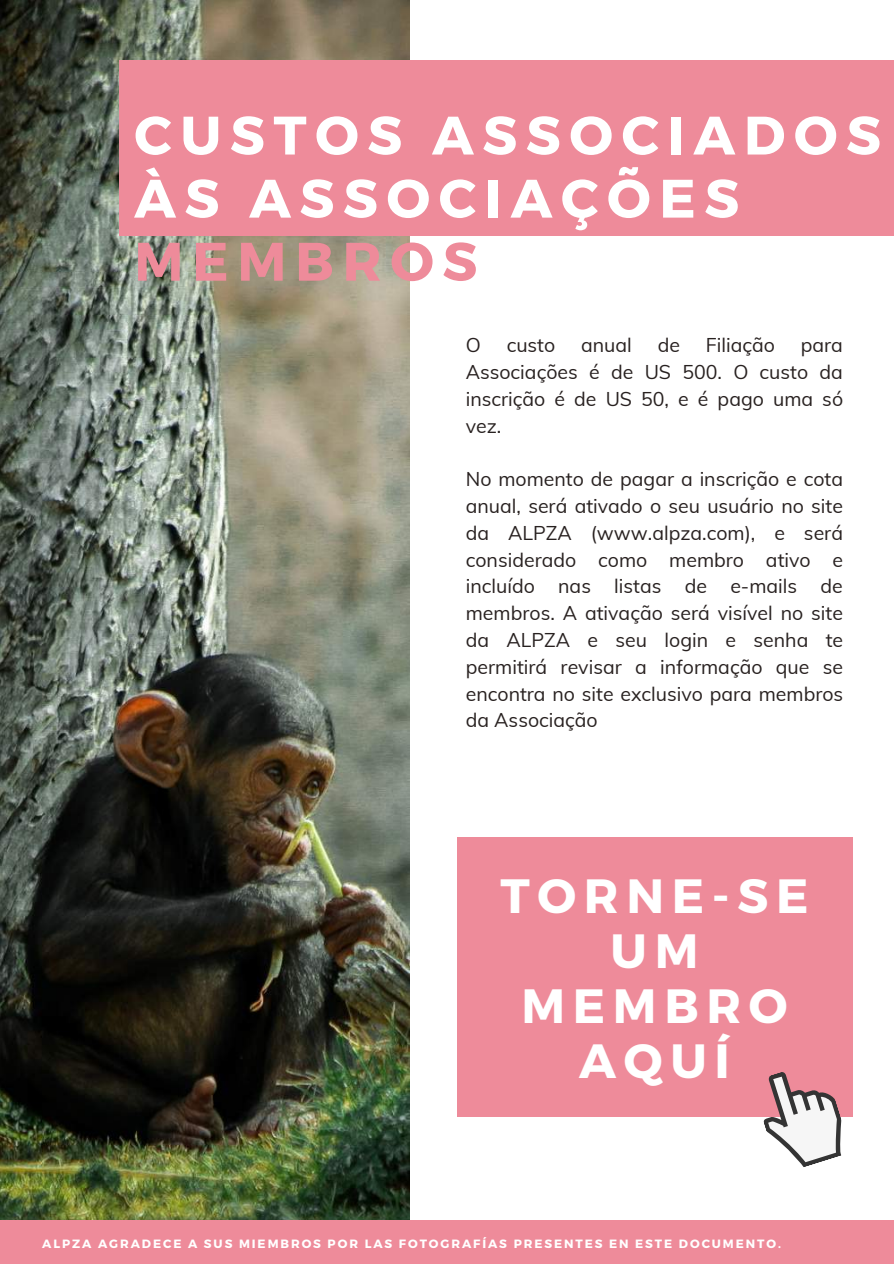
<style>
.page{position:relative;width:894px;height:1264px;background:#fff}
.page>*{position:absolute;margin:0;border:0;box-sizing:border-box;transform-origin:0 0}
.t1{font:700 54px/63px "Montserrat";letter-spacing:.16em;color:#fff}
.t2{font:700 54px "Montserrat";letter-spacing:.16em;color:#ee8b9a}
.t3{font:700 48px/55.2px "Montserrat";letter-spacing:.16em;color:#fff;text-align:center}
.t4{font:19.5px/26.8px "Muli";color:#282120;text-align:justify}
.t5{font:700 12px "Montserrat";letter-spacing:.16em;color:#fff}
</style>
<div class="page">
<img style="left:0;top:0;width:409px;height:1220px">
<div style="left:119px;top:60px;width:774px;height:175px;background:#ee8b9a"></div>
<div style="left:0;top:1220px;width:893px;height:43px;background:#ee8b9a"></div>
<div style="left:457px;top:837px;width:395px;height:279px;background:#ee8b9a"></div>
<svg style="left:750px;top:1072px;width:101px;height:95px"></svg>
<h1 class="t1" style="left:134px;top:101px;width:748px">CUSTOS ASSOCIADOS<br>ÀS ASSOCIAÇÕES</h1>
<h1 class="t2" style="left:134px;top:226px;width:344px">MEMBROS</h1>
<p class="t4" style="left:465px;top:331px;width:17px">O</p>
<p class="t4" style="left:506px;top:331px;width:50px">custo</p>
<p class="t4" style="left:581px;top:331px;width:52px">anual</p>
<p class="t4" style="left:657px;top:331px;width:24px">de</p>
<p class="t4" style="left:705px;top:331px;width:71px">Filiação</p>
<p class="t4" style="left:465px;top:331px;width:379px;text-indent:335px">para Associações é de US 500. O custo da inscrição é de US 50, e é pago uma só vez.</p>
<p class="t4" style="left:465px;top:465px;width:379px">No momento de pagar a inscrição e cota anual, será ativado o seu usuário no site da ALPZA (www.alpza.com), e será considerado como membro ativo e incluído nas listas de e-mails de membros. A ativação será visível no site da ALPZA e seu login e senha te permitirá revisar a informação que se encontra no site exclusivo para membros da Associação</p>
<h2 class="t3" style="left:500px;top:865px;width:309px">TORNE-SE<br>UM<br>MEMBRO<br>AQUÍ</h2>
<p class="t5" style="left:42px;top:1235px;width:740px">ALPZA AGRADECE A SUS MIEMBROS POR LAS FOTOGRAFÍAS PRESENTES EN ESTE DOCUMENTO.</p>
</div>
